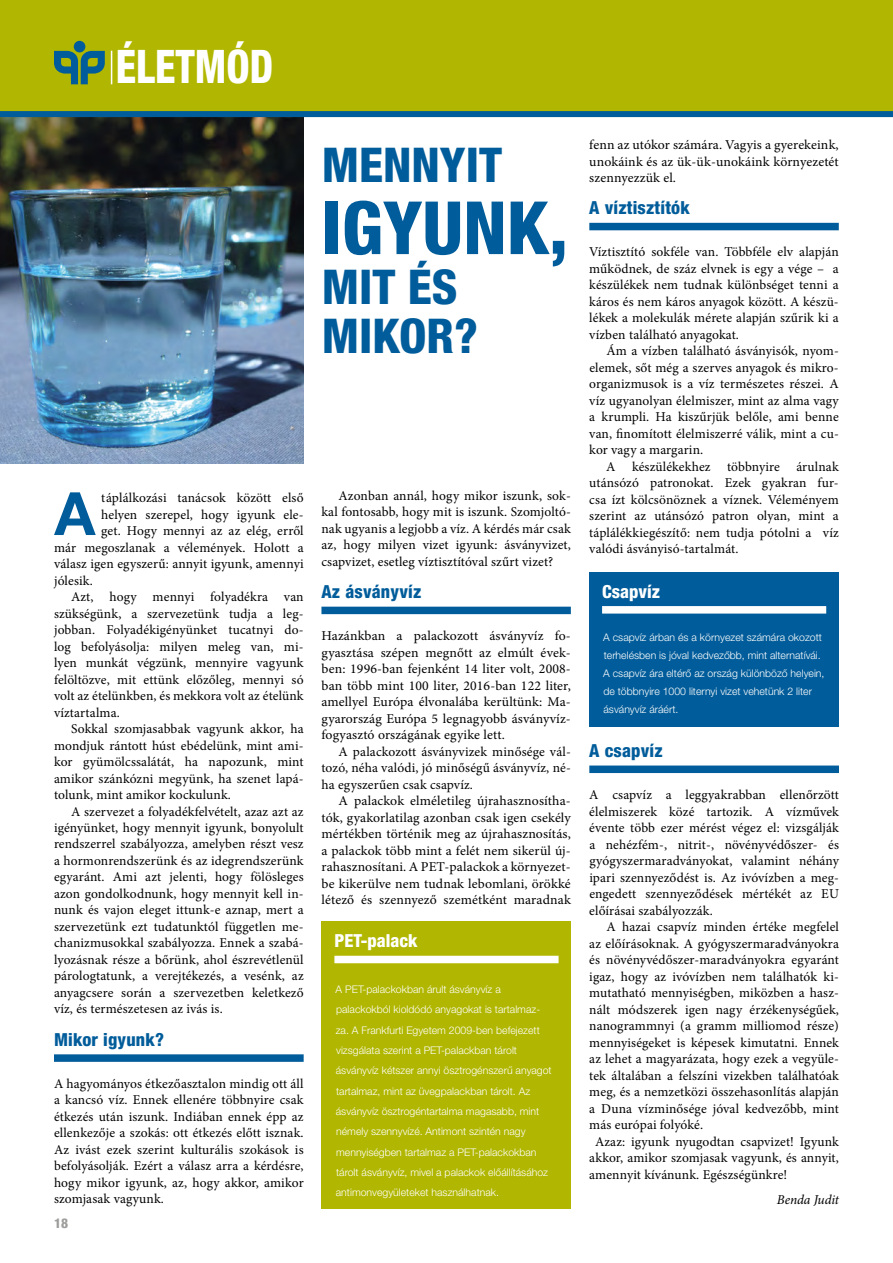
<style>
.page{position:relative;width:893px;height:1263px;background:#fff}
.page>*{position:absolute;margin:0;border:0;box-sizing:border-box;transform-origin:0 0}
.t1{font:800 condensed 73.5px "Helvetica Neue LT Pro";color:#005c9a}
.t2{font:700 59.7px "Helvetica Neue LT Pro";color:#005c9a}
.t3{font:800 condensed 48px/49.5px "Helvetica Neue LT Pro";color:#005c9a}
.t4{font:800 condensed 46.35px "Helvetica Neue LT Pro";color:#fff;scale:.88 1}
.t5{font:800 condensed 18px "Helvetica Neue LT Pro";letter-spacing:.01em;color:#005c9a}
.t6{font:800 condensed 18px "Helvetica Neue LT Pro";color:#fff}
.t7{font:13.5px/16.5px "Minion Pro";letter-spacing:.01em;color:#000;text-align:justify}
.t8{font:italic 13.5px "Minion Pro";letter-spacing:-.005em;color:#000}
.t9{font:800 condensed 13.5px "Helvetica Neue LT Pro";color:#9d9d9c}
.t10{font:300 10.5px/20.2px "Helvetica Neue LT Pro";color:#fff}
</style>
<div class="page">
<img style="left:0;top:117px;width:304px;height:346px">
<div style="left:0;top:0;width:893px;height:112px;background:#b1b700"></div>
<div style="left:74px;top:41px;width:11px;height:11px;background:#005c9a;border-radius:50%"></div>
<svg style="left:54px;top:51px;width:51px;height:33px"></svg>
<hr style="left:111px;top:51px;width:1px;height:33px;background:#fff">
<div style="left:0;top:111px;width:893px;height:6px;background:#005c9a"></div>
<div style="left:54px;top:1054px;width:250px;height:8px;background:#005c9a"></div>
<div style="left:321px;top:607px;width:250px;height:7px;background:#005c9a"></div>
<div style="left:589px;top:223px;width:250px;height:7px;background:#005c9a"></div>
<div style="left:322px;top:922px;width:249px;height:287px;background:#b1b700"></div>
<div style="left:334px;top:956px;width:225px;height:7px;background:#fff"></div>
<div style="left:589px;top:572px;width:250px;height:154px;background:#005c9a"></div>
<div style="left:602px;top:606px;width:224px;height:8px;background:#fff"></div>
<div style="left:589px;top:765px;width:250px;height:8px;background:#005c9a"></div>
<h3 class="t4" style="left:116px;top:38px;width:180px">ÉLETMÓD</h3>
<h3 class="t3" style="left:322px;top:139px;width:182px">MENNYIT</h3>
<h1 class="t1" style="left:322px;top:182px;width:248px">IGYUNK,</h1>
<h3 class="t3" style="left:322px;top:261px;width:158px">MIT ÉS<br>MIKOR?</h3>
<h2 class="t2" style="left:54px;top:477px;width:42px">A</h2>
<p class="t7" style="left:101px;top:489px;width:204px">táplálkozási tanácsok között első</p>
<p class="t7" style="left:101px;top:506px;width:204px">helyen szerepel, hogy igyunk ele-</p>
<p class="t7" style="left:101px;top:522px;width:204px">get. Hogy mennyi az az elég, erről</p>
<p class="t7" style="left:54px;top:539px;width:251px">már megoszlanak a vélemények. Holott a</p>
<p class="t7" style="left:54px;top:555px;width:251px">válasz igen egyszerű: annyit igyunk, amennyi</p>
<p class="t7" style="left:54px;top:572px;width:40px">jólesik.</p>
<p class="t7" style="left:71px;top:588px;width:234px">Azt, hogy mennyi folyadékra van</p>
<p class="t7" style="left:54px;top:605px;width:251px">szükségünk, a szervezetünk tudja a leg-</p>
<p class="t7" style="left:54px;top:621px;width:251px">jobban. Folyadékigényünket tucatnyi do-</p>
<p class="t7" style="left:54px;top:638px;width:251px">log befolyásolja: milyen meleg van, mi-</p>
<p class="t7" style="left:54px;top:654px;width:251px">lyen munkát végzünk, mennyire vagyunk</p>
<p class="t7" style="left:54px;top:671px;width:247px">felöltözve, mit ettünk előzőleg, mennyi só</p>
<p class="t7" style="left:54px;top:687px;width:251px">volt az ételünkben, és mekkora volt az ételünk</p>
<p class="t7" style="left:54px;top:704px;width:67px">víztartalma.</p>
<p class="t7" style="left:71px;top:720px;width:234px">Sokkal szomjasabbak vagyunk akkor, ha</p>
<p class="t7" style="left:54px;top:737px;width:251px">mondjuk rántott húst ebédelünk, mint ami-</p>
<p class="t7" style="left:54px;top:753px;width:251px">kor gyümölcssalátát, ha napozunk, mint</p>
<p class="t7" style="left:54px;top:770px;width:251px">amikor szánkózni megyünk, ha szenet lapá-</p>
<p class="t7" style="left:54px;top:786px;width:178px">tolunk, mint amikor kockulunk.</p>
<p class="t7" style="left:71px;top:803px;width:234px">A szervezet a folyadékfelvételt, azaz azt az</p>
<p class="t7" style="left:54px;top:819px;width:251px">igényünket, hogy mennyit igyunk, bonyolult</p>
<p class="t7" style="left:54px;top:836px;width:251px">rendszerrel szabályozza, amelyben részt vesz</p>
<p class="t7" style="left:54px;top:852px;width:251px">a hormonrendszerünk és az idegrendszerünk</p>
<p class="t7" style="left:54px;top:869px;width:251px">egyaránt. Ami azt jelenti, hogy fölösleges</p>
<p class="t7" style="left:54px;top:885px;width:251px">azon gondolkodnunk, hogy mennyit kell in-</p>
<p class="t7" style="left:54px;top:902px;width:251px">nunk és vajon eleget ittunk-e aznap, mert a</p>
<p class="t7" style="left:54px;top:918px;width:251px">szervezetünk ezt tudatunktól független me-</p>
<p class="t7" style="left:54px;top:935px;width:251px">chanizmusokkal szabályozza. Ennek a szabá-</p>
<p class="t7" style="left:54px;top:951px;width:251px">lyozásnak része a bőrünk, ahol észrevétlenül</p>
<p class="t7" style="left:54px;top:968px;width:251px">párologtatunk, a verejtékezés, a vesénk, az</p>
<p class="t7" style="left:54px;top:984px;width:251px">anyagcsere során a szervezetben keletkező</p>
<p class="t7" style="left:54px;top:1001px;width:170px">víz, és természetesen az ivás is.</p>
<h3 class="t5" style="left:54px;top:1028px;width:112px">Mikor igyunk?</h3>
<p class="t7" style="left:54px;top:1075px;width:251px">A hagyományos étkezőasztalon mindig ott áll a kancsó víz. Ennek ellenére többnyire csak étkezés után iszunk. Indiában ennek épp az ellenkezője a szokás: ott étkezés előtt isznak.<br>Az ivást ezek szerint kulturális szokások is befolyásolják. Ezért a válasz arra a kérdésre, hogy mikor igyunk, az, hogy akkor, amikor szomjasak vagyunk.</p>
<p class="t9" style="left:54px;top:1214px;width:16px">18</p>
<p class="t7" style="left:321px;top:487px;width:251px;text-indent:17px">Azonban annál, hogy mikor iszunk, sok&shy;kal fontosabb, hogy mit is iszunk. Szomjoltó&shy;nak ugyanis a legjobb a víz. A kérdés már csak az, hogy milyen vizet igyunk: ásványvizet, csapvizet, esetleg víztisztítóval szűrt vizet?</p>
<h3 class="t5" style="left:321px;top:581px;width:101px">Az ásványvíz</h3>
<p class="t7" style="left:321px;top:628px;width:251px">Hazánkban a palackozott ásványvíz fo&shy;gyasztása szépen megnőtt az elmúlt évek&shy;ben: 1996-ban fejenként 14 liter volt, 2008- ban több mint 100 liter, 2016-ban 122 liter, amellyel Európa élvonalába kerültünk: Ma&shy;gyarország Európa 5 legnagyobb ásványvíz&shy;fogyasztó országának egyike lett.</p>
<p class="t7" style="left:321px;top:743px;width:251px;text-indent:17px">A palackozott ásványvizek minősége vál&shy;tozó, néha valódi, jó minőségű ásványvíz, né&shy;ha egyszerűen csak csapvíz.</p>
<p class="t7" style="left:321px;top:793px;width:251px;text-indent:17px">A palackok elméletileg újrahasznosítha&shy;tók, gyakorlatilag azonban csak igen csekély mértékben történik meg az újrahasznosítás, a palackok több mint a felét nem sikerül új&shy;rahasznosítani. A PET-palackok a környezet&shy;be kikerülve nem tudnak lebomlani, örökké létező és szennyező szemétként maradnak</p>
<h3 class="t6" style="left:334px;top:930px;width:84px">PET-palack</h3>
<p class="t10" style="left:336px;top:979px;width:218px">A PET-palackokban árult ásványvíz a palackokból kioldódó anyagokat is tartalmaz&shy;za. A Frankfurti Egyetem 2009-ben befejezett vizsgálata szerint a PET-palackban tárolt ásványvíz kétszer annyi ösztrogénszerű anyagot tartalmaz, mint az üvegpalackban tárolt. Az ásványvíz ösztrogéntartalma magasabb, mint némely szennyvízé . Antimont szintén nagy mennyiségben tartalmaz a PET-palackokban tárolt ásványvíz, mivel a palackok előállításához antimonvegyü leteket használhatnak.</p>
<p class="t7" style="left:589px;top:137px;width:251px">fenn az utókor számára. Vagyis a gyerekeink, unokáink és az ük-ük-unokáink környezetét szennyezzük el.</p>
<h3 class="t5" style="left:589px;top:197px;width:102px">A víztisztítók</h3>
<p class="t7" style="left:589px;top:244px;width:251px">Víztisztító sokféle van. Többféle elv alapján működnek, de száz elvnek is egy a vége – a készülékek nem tudnak különbséget tenni a káros és nem káros anyagok között. A készü&shy;lékek a molekulák mérete alapján szűrik ki a vízben található anyagokat.</p>
<p class="t7" style="left:589px;top:343px;width:251px;text-indent:17px">Ám a vízben található ásványisók, nyom&shy;elemek, sőt még a szerves anyagok és mikro&shy;organizmusok is a víz természetes részei. A víz ugyanolyan élelmiszer, mint az alma vagy a krumpli. Ha kiszűrjük belőle, ami benne van, finomított élelmiszerré válik, mint a cu&shy;kor vagy a margarin.</p>
<p class="t7" style="left:589px;top:458px;width:251px;text-indent:17px">A készülékekhez többnyire árulnak utánsózó patronokat. Ezek gyakran fur&shy;csa ízt kölcsönöznek a víznek. Véleményem szerint az utánsózó patron olyan, mint a táplálékkiegészítő: nem tudja pótolni a víz valódi ásványisó-tartalmát.</p>
<h3 class="t6" style="left:602px;top:580px;width:60px">Csapvíz</h3>
<p class="t10" style="left:603px;top:628px;width:223px;line-height:18px">A csapvíz árban és a kö rnyezet számára okozott terhelésben is jóval kedvezőbb, mint alternatívái.<br>A csapvíz ára eltérő az ország kü lönböző helyein, de többnyire 1000 liternyi vizet vehetü nk 2 liter ásványvíz áráé rt.</p>
<h3 class="t5" style="left:589px;top:739px;width:75px">A csapvíz</h3>
<p class="t7" style="left:589px;top:786px;width:251px">A csapvíz a leggyakrabban ellenőrzött élelmiszerek közé tartozik. A vízművek évente több ezer mérést végez el: vizsgálják a nehézfém-, nitrit-, növényvédőszer- és gyógyszermaradványokat, valamint néhány ipari szennyező dést is. Az ivóvízben a meg&shy;engedett szennyező dések mértékét az EU előírásai szabályozzák.</p>
<p class="t7" style="left:606px;top:918px;width:234px">A hazai csapvíz minden értéke megfelel</p>
<p class="t7" style="left:589px;top:935px;width:251px">az előírásoknak. A gyógyszermaradványokra</p>
<p class="t7" style="left:589px;top:951px;width:251px">és növényvédőszer-maradványokra egyaránt</p>
<p class="t7" style="left:589px;top:968px;width:251px">igaz, hogy az ivóvízben nem találhatók ki-</p>
<p class="t7" style="left:589px;top:984px;width:251px">mutatható mennyiségben, miközben a hasz-</p>
<p class="t7" style="left:589px;top:1001px;width:251px">nált módszerek igen nagy érzékenységűek,</p>
<p class="t7" style="left:589px;top:1017px;width:251px">nanogrammnyi (a gramm milliomod része)</p>
<p class="t7" style="left:589px;top:1034px;width:251px">mennyiségeket is képesek kimutatni. Ennek</p>
<p class="t7" style="left:589px;top:1050px;width:251px">az lehet a magyarázata, hogy ezek a vegyüle-</p>
<p class="t7" style="left:589px;top:1067px;width:251px">tek általában a felszíni vizekben találhatóak</p>
<p class="t7" style="left:589px;top:1083px;width:251px">meg, és a nemzetközi összehasonlítás alapján</p>
<p class="t7" style="left:589px;top:1100px;width:251px">a Duna vízminősége jóval kedvezőbb, mint</p>
<p class="t7" style="left:589px;top:1116px;width:115px">más európai folyóké.</p>
<p class="t7" style="left:595px;top:1133px;width:245px">Azaz: igyunk nyugodtan csapvizet! Igyunk</p>
<p class="t7" style="left:589px;top:1149px;width:251px">akkor, amikor szomjasak vagyunk, és annyit,</p>
<p class="t7" style="left:589px;top:1166px;width:200px">amennyit kívánunk. Egészségünkre!</p>
<p class="t8" style="left:777px;top:1190px;width:64px">Benda Judit</p>
</div>
